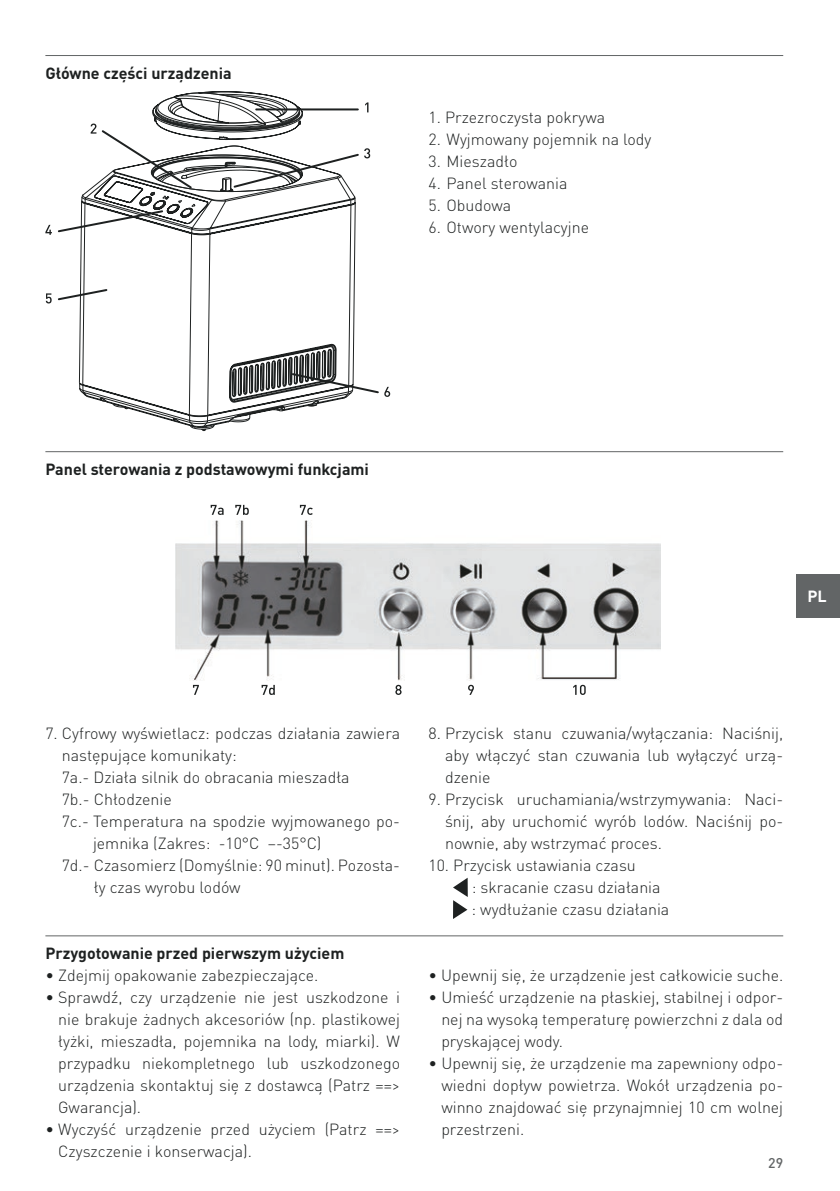
<style>
.page{position:relative;width:840px;height:1191px;background:#fff}
.page>*{position:absolute;margin:0;border:0;box-sizing:border-box;transform-origin:0 0}
.t1{font:300 16px/22px "DIN Pro";color:#1e2121;text-align:justify}
.t2{font:700 16px "DIN Pro";color:#1e2121}
.t3{font:700 16px "DIN Pro";color:#fff}
.t4{font:500 14px "DIN Pro";color:#626566}
</style>
<div class="page">
<div style="left:796px;top:574px;width:43px;height:43px;background:#626566"></div>
<hr style="left:45px;top:55px;width:737px;height:1px;background:#626566">
<hr style="left:45px;top:451px;width:737px;height:1px;background:#626566">
<svg style="left:158px;top:417px;width:93px;height:13px"></svg>
<svg style="left:83px;top:394px;width:268px;height:22px"></svg>
<svg style="left:58px;top:154px;width:321px;height:240px"></svg>
<svg style="left:384px;top:387px;width:6px;height:10px"></svg>
<svg style="left:46px;top:293px;width:6px;height:10px"></svg>
<svg style="left:45px;top:91px;width:325px;height:144px"></svg>
<img style="left:176px;top:520px;width:484px;height:160px">
<svg style="left:193px;top:685px;width:6px;height:10px"></svg>
<svg style="left:261px;top:685px;width:14px;height:10px"></svg>
<svg style="left:210px;top:505px;width:13px;height:10px"></svg>
<svg style="left:235px;top:505px;width:14px;height:10px"></svg>
<svg style="left:300px;top:505px;width:12px;height:10px"></svg>
<svg style="left:395px;top:685px;width:6px;height:10px"></svg>
<svg style="left:468px;top:685px;width:5px;height:10px"></svg>
<svg style="left:573px;top:685px;width:11px;height:10px"></svg>
<svg style="left:453px;top:878px;width:14px;height:41px"></svg>
<hr style="left:45px;top:935px;width:737px;height:1px;background:#626566">
<p class="t2" style="left:45px;top:60px;width:188px">Główne części urządzenia</p>
<p class="t1" style="left:428px;top:105px;width:178px">1. Przezroczysta pokrywa</p>
<p class="t1" style="left:428px;top:127px;width:224px">2. Wyjmowany pojemnik na lody</p>
<p class="t1" style="left:428px;top:149px;width:90px">3. Mieszadło</p>
<p class="t1" style="left:428px;top:171px;width:140px">4. Panel sterowania</p>
<p class="t1" style="left:428px;top:193px;width:84px">5. Obudowa</p>
<p class="t1" style="left:428px;top:215px;width:162px">6. Otwory wentylacyjne</p>
<p class="t2" style="left:45px;top:456px;width:325px">Panel sterowania z podstawowymi funkcjami</p>
<p class="t3" style="left:807px;top:583px;width:21px">PL</p>
<p class="t1" style="left:45px;top:721px;width:356px">7. Cyfrowy wyświetlacz: podczas działania zawiera</p>
<p class="t1" style="left:62px;top:743px;width:176px">następujące komunikaty:</p>
<p class="t1" style="left:62px;top:765px;width:289px">7a.- Działa silnik do obracania mieszadła</p>
<p class="t1" style="left:62px;top:787px;width:112px">7b.- Chłodzenie</p>
<p class="t1" style="left:62px;top:809px;width:340px">7c.- Temperatura na spodzie wyjmowanego po-</p>
<p class="t1" style="left:93px;top:831px;width:230px">jemnika (Zakres: -10°C –-35°C)</p>
<p class="t1" style="left:62px;top:853px;width:340px">7d.- Czasomierz (Domyślnie: 90 minut). Pozosta-</p>
<p class="t1" style="left:94px;top:875px;width:148px">ły czas wyrobu lodów</p>
<p class="t2" style="left:45px;top:940px;width:300px">Przygotowanie przed pierwszym użyciem</p>
<p class="t1" style="left:45px;top:963px;width:274px">• Zdejmij opakowanie zabezpieczające.</p>
<p class="t1" style="left:58px;top:985px;width:343px;text-indent:-13px">• Sprawdź, czy urządzenie nie jest uszkodzone i nie brakuje żadnych akcesoriów (np. plastikowej łyżki, mieszadła, pojemnika na lody, miarki). W przypadku niekompletnego lub uszkodzonego urządzenia skontaktuj się z dostawcą (Patrz ==&gt; Gwarancja).</p>
<p class="t1" style="left:58px;top:1117px;width:343px;text-indent:-13px">• Wyczyść urządzenie przed użyciem (Patrz ==&gt;<br>Czyszczenie i konserwacja).</p>
<p class="t1" style="left:445px;top:721px;width:339px;text-indent:-17px">8. Przycisk stanu czuwania/wyłączania: Naciśnij, aby włączyć stan czuwania lub wyłączyć urzą&shy;dzenie</p>
<p class="t1" style="left:445px;top:787px;width:339px;text-indent:-17px">9. Przycisk uruchamiania/wstrzymywania: Naci&shy;śnij, aby uruchomić wyrób lodów. Naciśnij po&shy;nownie, aby wstrzymać proces.</p>
<p class="t1" style="left:471px;top:853px;width:199px;text-align:left;text-indent:-43px">10. Przycisk ustawiania czasu<br>: skracanie czasu działania<br>: wydłużanie czasu działania</p>
<p class="t1" style="left:428px;top:963px;width:356px">• Upewnij się, że urządzenie jest całkowicie suche.</p>
<p class="t1" style="left:441px;top:985px;width:343px;text-indent:-13px">• Umieść urządzenie na płaskiej, stabilnej i odpor&shy;nej na wysoką temperaturę powierzchni z dala od pryskającej wody.</p>
<p class="t1" style="left:441px;top:1051px;width:343px;text-indent:-13px">• Upewnij się, że urządzenie ma zapewniony odpo&shy;wiedni dopływ powietrza. Wokół urządzenia po&shy;winno znajdować się przynajmniej 10 cm wolnej przestrzeni.</p>
<p class="t4" style="left:767px;top:1151px;width:16px">29</p>
</div>
